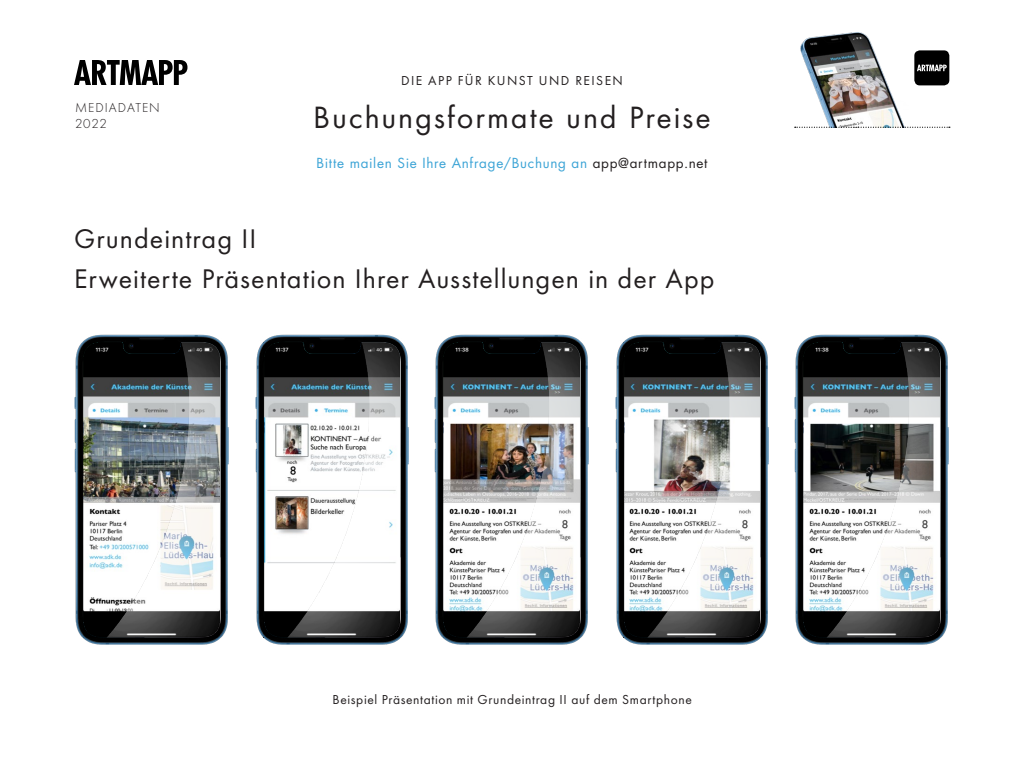
<style>
.page{position:relative;width:1024px;height:768px;background:#fff}
.page>*{position:absolute;margin:0;border:0;box-sizing:border-box;transform-origin:0 0}
.HL1_kapitel_zentr_k{font:32px "Futura PT";letter-spacing:.06em;color:#231f20}
.HL2_copy_lb_k_fut{font:28px "Futura PT";letter-spacing:.035em;color:#231f20}
.copy_27pt_lb{font:13.5px "Futura PT";letter-spacing:.045em;color:#231f20}
.Buchen_27pt_blau{font:13.5px "Futura";letter-spacing:.055em;color:#3ca4d6}
.versal_27pt_zentr{font:13.5px "Futura PT";letter-spacing:.105em;color:#231f20}
.mediadaten_2019_ligh{font:300 13.5px "Futura PT";letter-spacing:.07em;color:#231f20}
.s1{color:#231f20}
</style>
<div class="page">
<svg style="left:74px;top:60px;width:113px;height:25px"></svg>
<img style="left:796px;top:32px;width:113px;height:95px">
<svg style="left:795px;top:127px;width:155px;height:1px"></svg>
<div style="left:914px;top:50px;width:35px;height:35px;background:#000;border-radius:5px"></div>
<svg style="left:917px;top:64px;width:30px;height:7px"></svg>
<img style="left:74px;top:334px;width:155px;height:311px">
<img style="left:255px;top:334px;width:154px;height:311px">
<img style="left:434px;top:334px;width:155px;height:311px">
<img style="left:615px;top:334px;width:154px;height:311px">
<img style="left:794px;top:334px;width:155px;height:311px">
<p class="mediadaten_2019_ligh" style="left:75px;top:100px;width:86px">MEDIADATEN</p>
<p class="mediadaten_2019_ligh" style="left:75px;top:116px;width:33px">2022</p>
<p class="versal_27pt_zentr" style="left:401px;top:72px;width:223px">DIE APP FÜR KUNST UND REISEN</p>
<p class="HL1_kapitel_zentr_k" style="left:313px;top:98px;width:399px">Buchungsformate und Preise</p>
<p class="Buchen_27pt_blau" style="left:316px;top:154px;width:393px">Bitte mailen Sie Ihre Anfrage/Buchung an <span class="s1">app@artmapp.net</span></p>
<p class="HL2_copy_lb_k_fut" style="left:74px;top:222px;width:184px">Grundeintrag II</p>
<p class="HL2_copy_lb_k_fut" style="left:74px;top:262px;width:642px">Erweiterte Präsentation Ihrer Ausstellungen in der App</p>
<p class="copy_27pt_lb" style="left:333px;top:691px;width:361px">Beispiel Präsentation mit Grundeintrag II auf dem Smartphone</p>
</div>
